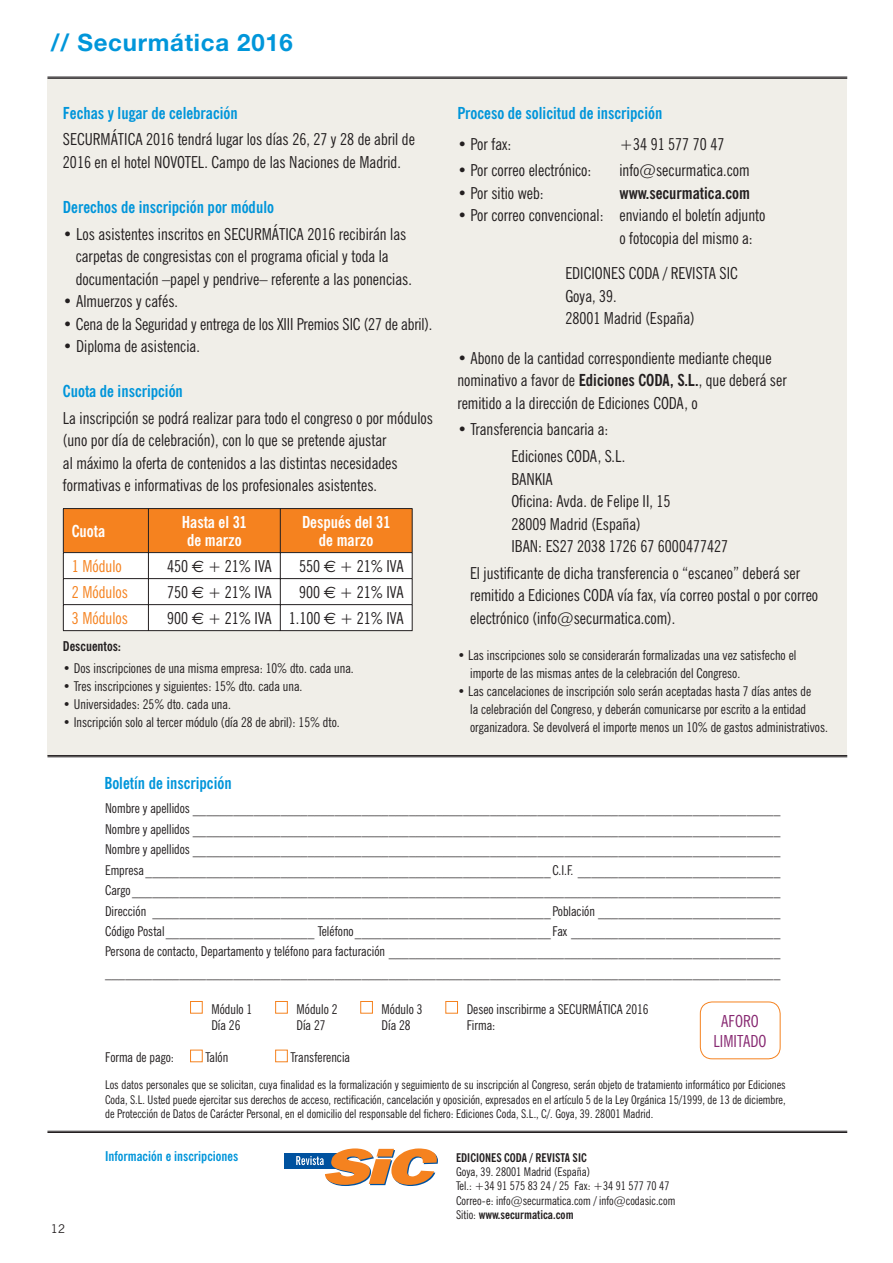
<style>
.page{position:relative;width:893px;height:1263px;background:#fff}
.page>*{position:absolute;margin:0;border:0;box-sizing:border-box;transform-origin:0 0}
.t1{font:700 24px "Helvetica Neue LT Std";letter-spacing:.03em;color:#0096da}
.t2{font:condensed 16.65px/20.7px "News Gothic BT";color:#872871;text-align:center}
.t3{font:condensed 16.5px/22.5px "News Gothic BT";color:#231f20}
.t4{font:700 condensed 16.5px "News Gothic BT";color:#0095da}
.t5{font:700 condensed 16.5px/18px "News Gothic BT";color:#fff;text-align:center}
.t6{font:condensed 16.5px "News Gothic BT";color:#f5821f}
.t7{font:700 condensed 16.5px "News Gothic BT";color:#231f20}
.t8{font:condensed 13.5px/20.4px "News Gothic BT";color:#231f20}
.t9{font:700 condensed 13.5px "News Gothic BT";color:#0095da}
.t10{font:700 condensed 13.5px "News Gothic BT";color:#231f20}
.t11{font:condensed 12px/14.4px "News Gothic BT";color:#231f20;text-align:justify}
.t12{font:700 condensed 12px "News Gothic BT";color:#231f20}
.t13{font:12px "News Gothic BT";color:#231f20}
.s1{font-family:"Euro Sans";font-stretch:normal}
.s2{font-weight:700}
</style>
<div class="page">
<div style="left:47px;top:79px;width:800px;height:676px;background:#f0eee8"></div>
<div style="left:190px;top:1001px;width:13px;height:13px;border:1px solid #f5821f"></div>
<div style="left:275px;top:1001px;width:13px;height:13px;border:1px solid #f5821f"></div>
<div style="left:360px;top:1001px;width:13px;height:13px;border:1px solid #f5821f"></div>
<div style="left:445px;top:1001px;width:13px;height:13px;border:1px solid #f5821f"></div>
<div style="left:190px;top:1050px;width:13px;height:12px;border:1px solid #f5821f"></div>
<div style="left:275px;top:1050px;width:13px;height:12px;border:1px solid #f5821f"></div>
<hr style="left:63px;top:508px;width:85px;height:1px;background:#231f20">
<hr style="left:148px;top:508px;width:132px;height:1px;background:#231f20">
<hr style="left:280px;top:508px;width:132px;height:1px;background:#231f20">
<svg style="left:63px;top:509px;width:350px;height:122px;background:#f0c8a6"></svg>
<hr style="left:63px;top:630px;width:349px;height:1px;background:#231f20">
<div style="left:700px;top:1002px;width:80px;height:57px;border:1px solid #f5821f;border-radius:12px"></div>
<div style="left:284px;top:1153px;width:56px;height:15px;background:#00529f"></div>
<svg style="left:296px;top:1148px;width:142px;height:38px"></svg>
<hr style="left:47px;top:77px;width:800px;height:1px;background:#231f20">
<hr style="left:47px;top:78px;width:800px;height:1px;background:#231f20">
<hr style="left:47px;top:755px;width:800px;height:1px;background:#231f20">
<hr style="left:47px;top:757px;width:800px;height:1px;background:#231f20">
<hr style="left:47px;top:1131px;width:800px;height:1px;background:#231f20">
<hr style="left:47px;top:1132px;width:800px;height:1px;background:#231f20">
<h1 class="t1" style="left:51px;top:34px;width:243px">// Securmática 2016</h1>
<p class="t4" style="left:63px;top:107px;width:176px">Fechas y lugar de celebración</p>
<p class="t3" style="left:63px;top:130px;width:353px">SECURMÁTICA 2016 tendrá lugar los días 26, 27 y 28 de abril de<br>2016 en el hotel NOVOTEL. Campo de las Naciones de Madrid.</p>
<p class="t4" style="left:63px;top:201px;width:212px">Derechos de inscripción por módulo</p>
<p class="t3" style="left:76px;top:224px;width:337px;text-indent:-13px">• Los asistentes inscritos en SECURMÁTICA 2016 recibirán las carpetas de congresistas con el programa oficial y toda la documentación –papel y pendrive– referente a las ponencias.</p>
<p class="t3" style="left:63px;top:292px;width:117px">• Almuerzos y cafés.</p>
<p class="t3" style="left:63px;top:314px;width:371px">• Cena de la Seguridad y entrega de los XIII Premios SIC (27 de abril).</p>
<p class="t3" style="left:63px;top:337px;width:138px">• Diploma de asistencia.</p>
<p class="t4" style="left:63px;top:385px;width:121px">Cuota de inscripción</p>
<p class="t3" style="left:63px;top:409px;width:371px">La inscripción se podrá realizar para todo el congreso o por módulos (uno por día de celebración), con lo que se pretende ajustar<br>al máximo la oferta de contenidos a las distintas necesidades formativas e informativas de los profesionales asistentes.</p>
<p class="t5" style="left:72px;top:524px;width:35px">Cuota</p>
<p class="t5" style="left:182px;top:515px;width:67px">Hasta el 31 de marzo</p>
<p class="t5" style="left:302px;top:515px;width:90px">Después del 31 de marzo</p>
<p class="t6" style="left:72px;top:560px;width:51px">1 Módulo</p>
<p class="t3" style="left:167px;top:557px;width:106px">450 <span class="s1">€</span> + 21% IVA</p>
<p class="t3" style="left:299px;top:557px;width:106px">550 <span class="s1">€</span> + 21% IVA</p>
<p class="t6" style="left:72px;top:586px;width:58px">2 Módulos</p>
<p class="t3" style="left:167px;top:583px;width:106px">750 <span class="s1">€</span> + 21% IVA</p>
<p class="t3" style="left:299px;top:583px;width:106px">900 <span class="s1">€</span> + 21% IVA</p>
<p class="t6" style="left:72px;top:613px;width:58px">3 Módulos</p>
<p class="t3" style="left:167px;top:609px;width:238px">900 <span class="s1">€</span> + 21% IVA 1.100 <span class="s1">€</span> + 21% IVA</p>
<p class="t10" style="left:63px;top:641px;width:60px">Descuentos:</p>
<p class="t8" style="left:63px;top:659px;width:292px">• Dos inscripciones de una misma empresa: 10% dto. cada una.</p>
<p class="t8" style="left:63px;top:677px;width:241px">• Tres inscripciones y siguientes: 15% dto. cada una.</p>
<p class="t8" style="left:63px;top:695px;width:169px">• Universidades: 25% dto. cada una.</p>
<p class="t8" style="left:63px;top:713px;width:278px">• Inscripción solo al tercer módulo (día 28 de abril): 15% dto.</p>
<p class="t4" style="left:104px;top:777px;width:129px">Boletín de inscripción</p>
<p class="t4" style="left:457px;top:107px;width:206px">Proceso de solicitud de inscripción</p>
<p class="t3" style="left:457px;top:134px;width:55px">• Por fax:</p>
<p class="t3" style="left:619px;top:134px;width:106px">+34 91 577 70 47</p>
<p class="t3" style="left:457px;top:161px;width:136px">• Por correo electrónico:</p>
<p class="t3" style="left:619px;top:161px;width:132px">info@securmatica.com</p>
<p class="t3" style="left:457px;top:184px;width:88px">• Por sitio web:</p>
<p class="t7" style="left:619px;top:187px;width:132px">www.securmatica.com</p>
<p class="t3" style="left:619px;top:206px;width:148px;text-indent:-162px">• Por correo convencional: enviando el boletín adjunto o fotocopia del mismo a:</p>
<p class="t3" style="left:565px;top:264px;width:174px">EDICIONES CODA / REVISTA SIC<br>Goya, 39.<br>28001 Madrid (España)</p>
<p class="t3" style="left:457px;top:348px;width:331px">• Abono de la cantidad correspondiente mediante cheque nominativo a favor de <span class="s2">Ediciones CODA, S.L.</span>, que deberá ser remitido a la dirección de Ediciones CODA, o</p>
<p class="t3" style="left:511px;top:418px;width:115px;line-height:26.7px;text-indent:-54px">• Transferencia bancaria a:<br>Ediciones CODA, S.L.</p>
<p class="t3" style="left:511px;top:469px;width:218px">BANKIA<br>Oficina: Avda. de Felipe II, 15<br>28009 Madrid (España)<br>IBAN: ES27 2038 1726 67 6000477427</p>
<p class="t3" style="left:470px;top:564px;width:349px">El justificante de dicha transferencia o “escaneo” deberá ser remitido a Ediciones CODA vía fax, vía correo postal o por correo electrónico (info@securmatica.com).</p>
<p class="t8" style="left:470px;top:648px;width:328px;line-height:18px;text-indent:-13px">• Las inscripciones solo se considerarán formalizadas una vez satisfecho el importe de las mismas antes de la celebración del Congreso.</p>
<p class="t8" style="left:470px;top:684px;width:359px;line-height:18px;text-indent:-13px">• Las cancelaciones de inscripción solo serán aceptadas hasta 7 días antes de<br>la celebración del Congreso, y deberán comunicarse por escrito a la entidad organizadora. Se devolverá el importe menos un 10% de gastos administrativos.</p>
<p class="t8" style="left:105px;top:800px;width:677px;text-align:justify">Nombre y apellidos _______________________________________________________________________________________ Nombre y apellidos _______________________________________________________________________________________ Nombre y apellidos _______________________________________________________________________________________ Empresa ____________________________________________________________ C.I.F. ______________________________ Cargo ________________________________________________________________________________________________ Dirección ___________________________________________________________ Población ___________________________ Código Postal ______________________ Teléfono _____________________________ Fax _______________________________ Persona de contacto, Departamento y teléfono para facturación __________________________________________________________ ____________________________________________________________________________________________________</p>
<p class="t8" style="left:211px;top:1000px;width:42px">Módulo 1</p>
<p class="t8" style="left:296px;top:1000px;width:42px">Módulo 2</p>
<p class="t8" style="left:381px;top:1000px;width:42px">Módulo 3</p>
<p class="t8" style="left:466px;top:1000px;width:183px">Deseo inscribirme a SECURMÁTICA 2016</p>
<p class="t8" style="left:211px;top:1016px;width:30px">Día 26</p>
<p class="t8" style="left:296px;top:1016px;width:30px">Día 27</p>
<p class="t8" style="left:381px;top:1016px;width:30px">Día 28</p>
<p class="t8" style="left:466px;top:1016px;width:30px">Firma:</p>
<p class="t8" style="left:105px;top:1049px;width:70px">Forma de pago:</p>
<p class="t8" style="left:205px;top:1049px;width:24px">Talón</p>
<p class="t8" style="left:290px;top:1049px;width:61px">Transferencia</p>
<p class="t11" style="left:105px;top:1079px;width:682px">Los datos personales que se solicitan, cuya finalidad es la formalización y seguimiento de su inscripción al Congreso, serán objeto de tratamiento informático por Ediciones Coda, S.L. Usted puede ejercitar sus derechos de acceso, rectificación, cancelación y oposición, expresados en el artículo 5 de la Ley Orgánica 15/1999, de 13 de diciembre, de Protección de Datos de Carácter Personal, en el domicilio del responsable del fichero: Ediciones Coda, S.L., C/. Goya, 39. 28001 Madrid.</p>
<p class="t2" style="left:713px;top:1012px;width:54px">AFORO<br>LIMITADO</p>
<p class="t13" style="left:51px;top:1224px;width:16px">12</p>
<p class="t9" style="left:105px;top:1151px;width:135px">Información e inscripciones</p>
<p class="t12" style="left:456px;top:1153px;width:132px">EDICIONES CODA / REVISTA SIC</p>
<p class="t11" style="left:456px;top:1166px;width:221px;text-align:left">Goya, 39. 28001 Madrid (España)<br>Tel.: +34 91 575 83 24 / 25 Fax: +34 91 577 70 47<br>Correo-e: info@securmatica.com / info@codasic.com Sitio: <span class="s2">www.securmatica.com</span></p>
</div>
